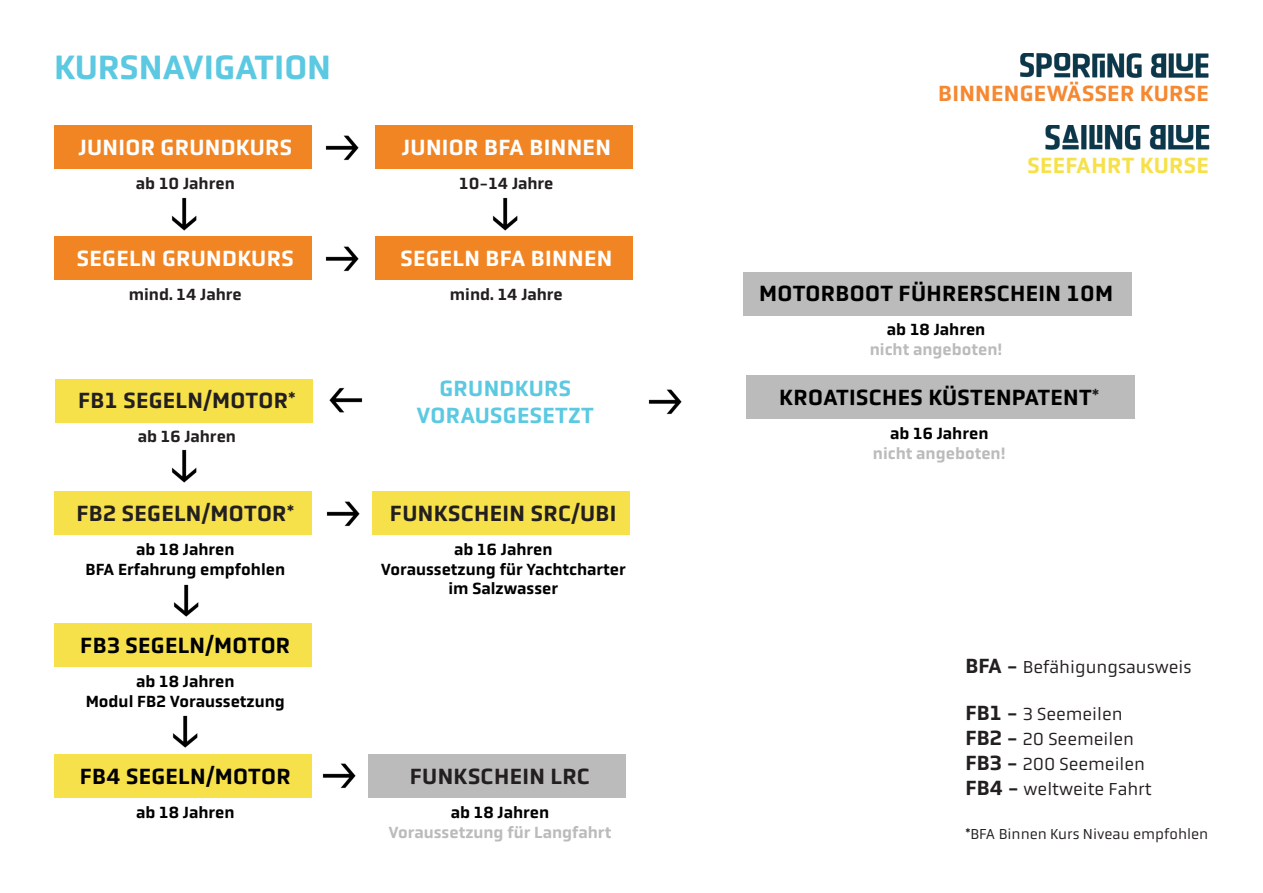
<style>
.page{position:relative;width:1263px;height:893px;background:#fff}
.page>*{position:absolute;margin:0;border:0;box-sizing:border-box;transform-origin:0 0}
.t1{font:500 34.5px "Obvia";color:#5bc9e1}
.t2{font:500 22.5px "Obvia";letter-spacing:.015em;color:#000001}
.t3{font:500 22.5px "Obvia";letter-spacing:.015em;color:#231f20}
.t4{font:500 22.5px "Obvia";letter-spacing:.015em;color:#fff}
.t5{font:500 22.5px "Obvia";letter-spacing:.015em;color:#5bc9e1}
.t6{font:500 22.5px "Obvia";letter-spacing:.015em;color:#f58831}
.t7{font:500 22.5px "Obvia";letter-spacing:.015em;color:#f6e14a}
.t8{font:18px "Obvia";color:#231f20}
.t9{font:500 16.5px/19.8px "Obvia";color:#000001;text-align:center}
.t10{font:500 16.5px "Obvia";color:#bbb}
.t11{font:500 16.5px "Obvia";color:#231f20}
.t12{font:15px "Obvia";color:#231f20}
.s1{font-family:"Josefin Sans"}
.s2{font-family:"Josefin Sans";color:#231f20}
.s3{font-weight:500;font-size:21px}
.s4{font-family:"Josefin Sans";font-weight:500}
</style>
<div class="page">
<img style="left:1045px;top:125px;width:165px;height:25px">
<img style="left:1020px;top:53px;width:189px;height:25px">
<div style="left:54px;top:126px;width:257px;height:43px;background:#f18523"></div>
<div style="left:375px;top:126px;width:257px;height:43px;background:#f18523"></div>
<div style="left:54px;top:237px;width:257px;height:43px;background:#f18523"></div>
<div style="left:375px;top:237px;width:257px;height:43px;background:#f18523"></div>
<div style="left:56px;top:379px;width:257px;height:43px;background:#f6e14a"></div>
<div style="left:54px;top:491px;width:257px;height:44px;background:#f6e14a"></div>
<div style="left:54px;top:623px;width:257px;height:44px;background:#f6e14a"></div>
<div style="left:54px;top:755px;width:257px;height:43px;background:#f6e14a"></div>
<div style="left:372px;top:491px;width:257px;height:44px;background:#f6e14a"></div>
<div style="left:743px;top:272px;width:388px;height:43px;background:#bbb"></div>
<div style="left:746px;top:376px;width:388px;height:43px;background:#bbb"></div>
<div style="left:369px;top:755px;width:257px;height:43px;background:#bbb"></div>
<img style="left:325px;top:135px;width:34px;height:26px">
<img style="left:325px;top:246px;width:34px;height:26px">
<img style="left:326px;top:501px;width:34px;height:26px">
<img style="left:322px;top:763px;width:34px;height:26px">
<img style="left:171px;top:449px;width:26px;height:34px">
<img style="left:173px;top:584px;width:26px;height:33px">
<img style="left:172px;top:715px;width:26px;height:33px">
<img style="left:171px;top:197px;width:26px;height:34px">
<img style="left:492px;top:197px;width:26px;height:34px">
<img style="left:648px;top:389px;width:34px;height:26px">
<img style="left:329px;top:387px;width:34px;height:26px">
<h1 class="t1" style="left:54px;top:47px;width:279px">KURSNAVIGATION</h1>
<p class="t4" style="left:78px;top:134px;width:215px">JUNIOR GRUNDKURS</p>
<p class="t11" style="left:136px;top:173px;width:100px">ab 10 Jahren</p>
<p class="t4" style="left:77px;top:245px;width:218px">SEGELN GRUNDKURS</p>
<p class="t11" style="left:129px;top:284px;width:114px">mind. 14 Jahre</p>
<p class="t3" style="left:78px;top:387px;width:219px">FB1 SEGELN/MOTOR<span class="s1">*</span></p>
<p class="t11" style="left:138px;top:427px;width:100px">ab 16 Jahren</p>
<p class="t3" style="left:76px;top:499px;width:219px">FB2 SEGELN/MOTOR<span class="s1">*</span></p>
<p class="t9" style="left:136px;top:539px;width:100px">ab 18 Jahren</p>
<p class="t9" style="left:85px;top:559px;width:201px">BFA Erfahrung empfohlen</p>
<p class="t2" style="left:80px;top:631px;width:211px">FB3 SEGELN/MOTOR</p>
<p class="t9" style="left:136px;top:671px;width:100px">ab 18 Jahren</p>
<p class="t9" style="left:86px;top:691px;width:201px">Modul FB2 Voraussetzung</p>
<p class="t2" style="left:80px;top:763px;width:213px">FB4 SEGELN/MOTOR</p>
<p class="t9" style="left:136px;top:802px;width:100px">ab 18 Jahren</p>
<p class="t4" style="left:402px;top:134px;width:211px">JUNIOR BFA BINNEN</p>
<p class="t11" style="left:459px;top:173px;width:96px">10-14 Jahre</p>
<p class="t4" style="left:400px;top:245px;width:213px">SEGELN BFA BINNEN</p>
<p class="t11" style="left:450px;top:284px;width:114px">mind. 14 Jahre</p>
<p class="t5" style="left:439px;top:375px;width:133px">GRUNDKURS</p>
<p class="t5" style="left:417px;top:402px;width:179px">VORAUSGESETZT</p>
<p class="t3" style="left:390px;top:499px;width:228px">FUNKSCHEIN SRC/UBI</p>
<p class="t9" style="left:454px;top:539px;width:100px">ab 16 Jahren</p>
<p class="t9" style="left:381px;top:559px;width:246px">Voraussetzung für Yachtcharter im Salzwasser</p>
<p class="t3" style="left:410px;top:763px;width:182px">FUNKSCHEIN LRC</p>
<p class="t9" style="left:451px;top:802px;width:100px">ab 18 Jahren</p>
<p class="t10" style="left:388px;top:822px;width:224px">Voraussetzung für Langfahrt</p>
<p class="t6" style="left:938px;top:80px;width:272px">BINNENGEWÄSSER KURSE</p>
<p class="t7" style="left:1027px;top:152px;width:183px">SEEFAHRT KURSE</p>
<p class="t2" style="left:759px;top:280px;width:355px">MOTORBOOT FÜHRERSCHEIN 10M</p>
<p class="t9" style="left:887px;top:320px;width:100px">ab 18 Jahren</p>
<p class="t10" style="left:870px;top:340px;width:134px">nicht angeboten!</p>
<p class="t2" style="left:779px;top:384px;width:322px">KROATISCHES KÜSTENPATENT<span class="s2">*</span></p>
<p class="t9" style="left:890px;top:423px;width:100px">ab 16 Jahren</p>
<p class="t10" style="left:873px;top:443px;width:134px">nicht angeboten!</p>
<p class="t8" style="left:965px;top:656px;width:228px"><span class="s3">BFA -</span> Befähigungsausweis</p>
<p class="t8" style="left:965px;top:703px;width:159px"><span class="s3">FB1 -</span> 3 Seemeilen</p>
<p class="t8" style="left:965px;top:728px;width:170px"><span class="s3">FB2 -</span> 20 Seemeilen</p>
<p class="t8" style="left:965px;top:754px;width:181px"><span class="s3">FB3 -</span> 200 Seemeilen</p>
<p class="t8" style="left:965px;top:779px;width:188px"><span class="s3">FB4 -</span> weltweite Fahrt</p>
<p class="t12" style="left:965px;top:825px;width:244px"><span class="s4">*</span>BFA Binnen Kurs Niveau empfohlen</p>
</div>
